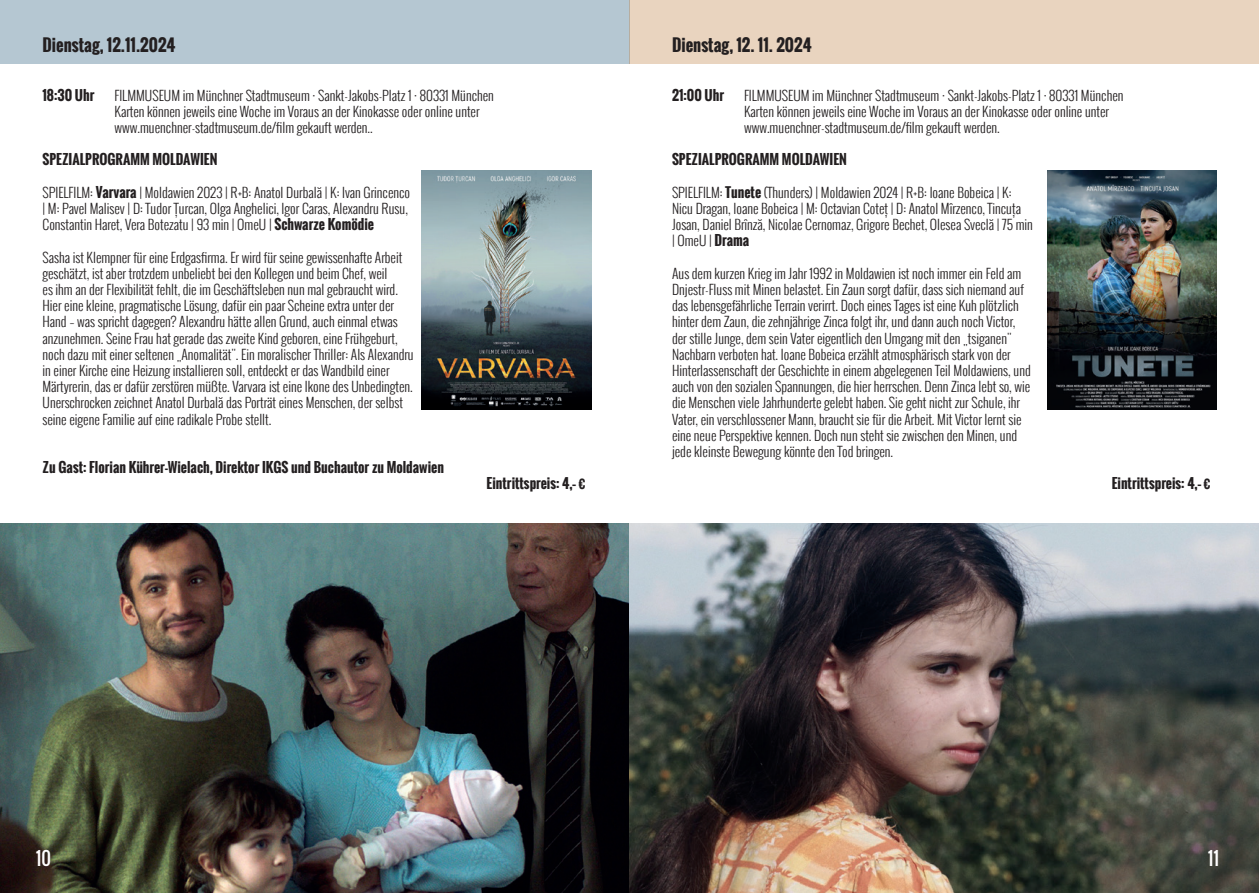
<style>
.page{position:relative;width:1259px;height:893px;background:#fff}
.page>*{position:absolute;margin:0;border:0;box-sizing:border-box;transform-origin:0 0}
.t1{font:18px "Oswald";color:#fff}
.t2{font:700 16.5px "Oswald";color:#231f20}
.t3{font:300 13.5px/16.2px "Oswald";color:#231f20}
.t4{font:700 13.5px "Oswald";color:#231f20}
.s1{font-weight:700}
</style>
<div class="page">
<img style="left:0;top:523px;width:1259px;height:370px">
<div style="left:0;top:0;width:629px;height:64px;background:#b5c7d2"></div>
<div style="left:629px;top:0;width:630px;height:64px;background:#e9d4bf"></div>
<img style="left:422px;top:170px;width:169px;height:239px">
<img style="left:1047px;top:170px;width:169px;height:239px">
<p class="t2" style="left:43px;top:33px;width:135px">Dienstag, 12.11.2024</p>
<p class="t4" style="left:43px;top:85px;width:54px">18:30 Uhr</p>
<p class="t3" style="left:115px;top:87px;width:381px">FILMMUSEUM im Münchner Stadtmuseum · Sankt-Jakobs-Platz 1 · 80331 München<br>Karten können jeweils eine Woche im Voraus an der Kinokasse oder online unter www.muenchner-stadtmuseum.de/film gekauft werden..</p>
<p class="t4" style="left:43px;top:150px;width:176px">SPEZIALPROGRAMM MOLDAWIEN</p>
<p class="t3" style="left:43px;top:184px;width:369px">SPIELFILM: <span class="s1">Varvara</span> | Moldawien 2023 | R+B: Anatol Durbală | K: Ivan Grincenco | M: Pavel Malisev | D: Tudor Țurcan, Olga Anghelici, Igor Caras, Alexandru Rusu,<br>Constantin Haret, Vera Botezatu | 93 min | OmeU | <span class="s1">Schwarze Komödie</span></p>
<p class="t3" style="left:43px;top:249px;width:373px">Sasha ist Klempner für eine Erdgasfirma. Er wird für seine gewissenhafte Arbeit geschätzt, ist aber trotzdem unbeliebt bei den Kollegen und beim Chef, weil<br>es ihm an der Flexibilität fehlt, die im Geschäftsleben nun mal gebraucht wird.<br>Hier eine kleine, pragmatische Lösung, dafür ein paar Scheine extra unter der Hand – was spricht dagegen? Alexandru hätte allen Grund, auch einmal etwas anzunehmen. Seine Frau hat gerade das zweite Kind geboren, eine Frühgeburt, noch dazu mit einer seltenen „Anomalität". Ein moralischer Thriller: Als Alexandru in einer Kirche eine Heizung installieren soll, entdeckt er das Wandbild einer Märtyrerin, das er dafür zerstören müßte. Varvara ist eine Ikone des Unbedingten.<br>Unerschrocken zeichnet Anatol Durbală das Porträt eines Menschen, der selbst seine eigene Familie auf eine radikale Probe stellt.</p>
<p class="t4" style="left:43px;top:457px;width:403px">Zu Gast: Florian Kührer-Wielach, Direktor IKGS und Buchautor zu Moldawien</p>
<p class="t4" style="left:486px;top:474px;width:101px">Eintrittspreis: 4,– €</p>
<p class="t2" style="left:672px;top:33px;width:141px">Dienstag, 12. 11. 2024</p>
<p class="t4" style="left:672px;top:85px;width:54px">21:00 Uhr</p>
<p class="t3" style="left:744px;top:87px;width:381px">FILMMUSEUM im Münchner Stadtmuseum · Sankt-Jakobs-Platz 1 · 80331 München<br>Karten können jeweils eine Woche im Voraus an der Kinokasse oder online unter www.muenchner-stadtmuseum.de/film gekauft werden.</p>
<p class="t4" style="left:672px;top:150px;width:176px">SPEZIALPROGRAMM MOLDAWIEN</p>
<p class="t3" style="left:672px;top:184px;width:362px">SPIELFILM: <span class="s1">Tunete</span> (Thunders) | Moldawien 2024 | R+B: Ioane Bobeica | K:<br>Nicu Dragan, Ioane Bobeica | M: Octavian Coteț | D: Anatol Mîrzenco, Tincuța Josan, Daniel Brînză, Nicolae Cernomaz, Grigore Bechet, Olesea Sveclă | 75 min | OmeU | <span class="s1">Drama</span></p>
<p class="t3" style="left:672px;top:265px;width:360px">Aus dem kurzen Krieg im Jahr 1992 in Moldawien ist noch immer ein Feld am Dnjestr-Fluss mit Minen belastet. Ein Zaun sorgt dafür, dass sich niemand auf das lebensgefährliche Terrain verirrt. Doch eines Tages ist eine Kuh plötzlich hinter dem Zaun, die zehnjährige Zinca folgt ihr, und dann auch noch Victor, der stille Junge, dem sein Vater eigentlich den Umgang mit den „tsiganen" Nachbarn verboten hat. Ioane Bobeica erzählt atmosphärisch stark von der Hinterlassenschaft der Geschichte in einem abgelegenen Teil Moldawiens, und auch von den sozialen Spannungen, die hier herrschen. Denn Zinca lebt so, wie die Menschen viele Jahrhunderte gelebt haben. Sie geht nicht zur Schule, ihr Vater, ein verschlossener Mann, braucht sie für die Arbeit. Mit Victor lernt sie eine neue Perspektive kennen. Doch nun steht sie zwischen den Minen, und jede kleinste Bewegung könnte den Tod bringen.</p>
<p class="t4" style="left:1111px;top:474px;width:101px">Eintrittspreis: 4,– €</p>
<h1 class="t1" style="left:36px;top:844px;width:17px">10</h1>
<h1 class="t1" style="left:1208px;top:844px;width:13px">11</h1>
</div>
